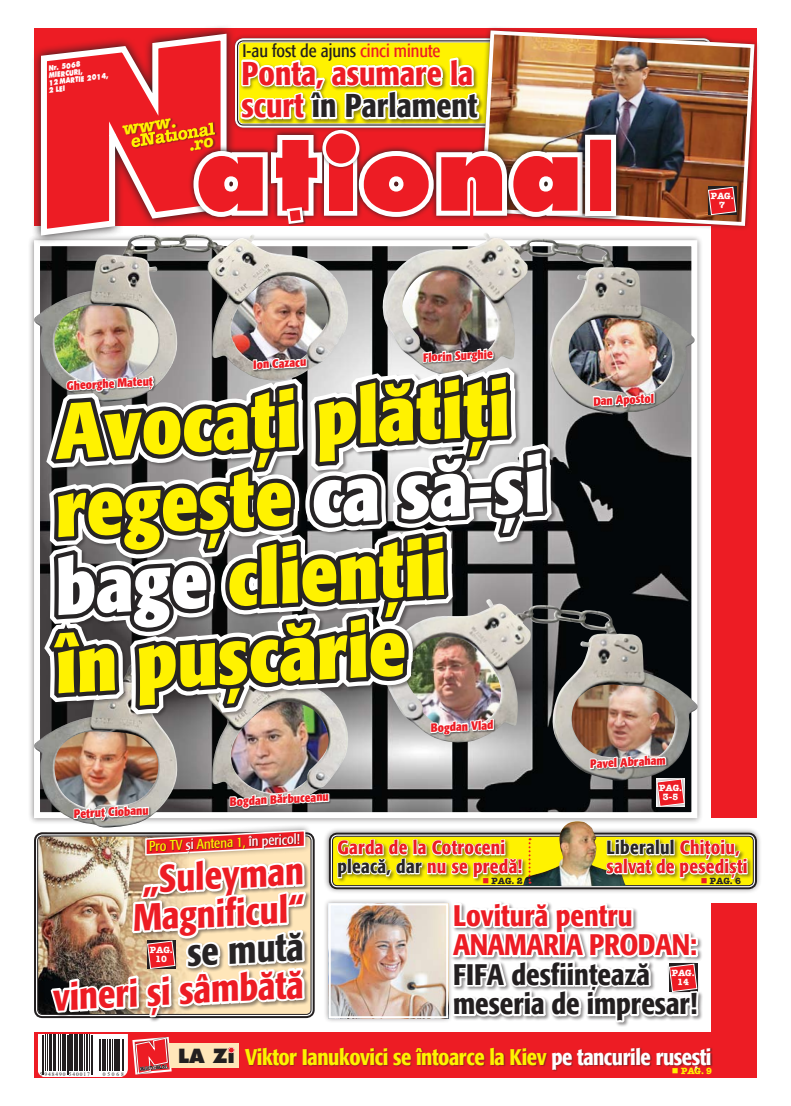
<style>
.page{position:relative;width:791px;height:1106px;background:#fff}
.page>*{position:absolute;margin:0;border:0;box-sizing:border-box;transform-origin:0 0}
.t1{font:100.7px "Futura Extra Bold Rom";color:#ed1c24}
.t2{font:700 condensed 77.9px/77.9px "R Formata";color:#fff200}
.t3{font:500 condensed 37.9px/37.8px "R Formata";color:#ed1c24;text-align:center}
.t4{font:500 condensed 37.9px "R Formata";color:#272425}
.t5{font:500 condensed 32.8px/32.8px "R Formata";color:#ed1c24}
.t6{font:500 condensed 29.5px/29.4px "R Formata";color:#231f20}
.t7{font:500 condensed 29.5px/29.4px "R Formata";color:#ed1c24}
.t8{font:500 condensed 22.5px "R Formata";letter-spacing:-.02em;color:#fff200}
.t9{font:19.1px "Futura Extra Bold Rom";color:#231f20}
.t10{font:500 condensed 19px/19px "R Formata";letter-spacing:.015em;color:#ed1c24}
.t11{font:18px "R Formata Condensed";color:#231f20}
.t12{font:17.6px "American Type Writer Bold Rom";color:#fff200}
.t13{font:14px "R Formata Condensed";color:#fff200}
.t14{font:700 condensed 12px "R Formata";color:#ed1c24}
.t15{font:9px/9px "American Type Writer Bold Rom";color:#fff;text-align:center}
.t16{font:9px "American Type Writer Bold Rom";color:#272425}
.t17{font:9px "American Type Writer Bold Rom";color:#fff200}
.t18{font:7.3px/7.3px "Futura Extra Bold Rom";color:#fff;scale:.8 1}
.t19{font:5.5px "Times New Roman";letter-spacing:.18em;color:#231f20}
.s1{color:#ed1c24}
.s2{color:#272425}
.s3{font-size:70.7px}
.s4{color:#fff}
</style>
<div class="page">
<div style="left:712px;top:28px;width:45px;height:790px;background:#ed1c24"></div>
<div style="left:450px;top:900px;width:306px;height:148px;background:#ed1c24"></div>
<div style="left:605px;top:837px;width:180px;height:58px;background:#231f20;opacity:.5"></div>
<img style="left:34px;top:27px;width:715px;height:1051px">
<p class="t18" style="left:45px;top:65px;width:78px;text-indent:3px;rotate:-7deg">Nr. 5068 miercuri,<br>12 martie 2014,<br>2 LEI</p>
<h3 class="t12" style="left:121px;top:119px;width:56px;rotate:-9deg">www.</h3>
<h3 class="t11" style="left:242px;top:41px;width:199px">I-au fost de ajuns <span class="s1">cinci minute</span></h3>
<h3 class="t5" style="left:242px;top:57px;width:237px">Ponta, asumare la scurt <span class="s2">în Parlament</span></h3>
<h1 class="t1" style="left:195px;top:111px;width:389px">at<span class="s3">I</span>ona</h1>
<p class="t15" style="left:711px;top:192px;width:24px">PAG.<br>7</p>
<p class="t14" style="left:253px;top:358px;width:55px;rotate:-3deg">Ion Cazacu</p>
<p class="t14" style="left:422px;top:351px;width:71px;rotate:-3deg">Florin Surghie</p>
<h2 class="t2" style="left:40px;top:395px;width:500px;rotate:-3deg">Avocați plătiţi regeşte <span class="s4">ca să-şi bage</span> clienţii<br>în puşcărie</h2>
<p class="t14" style="left:66px;top:379px;width:88px;rotate:-3deg">Gheorghe Mateuț</p>
<p class="t14" style="left:73px;top:807px;width:76px;rotate:-3deg">Petruț Ciobanu</p>
<p class="t14" style="left:229px;top:795px;width:101px;rotate:-3deg">Bogdan Bărbuceanu</p>
<p class="t14" style="left:430px;top:721px;width:64px;rotate:-3deg">Bogdan Vlad</p>
<p class="t14" style="left:593px;top:394px;width:62px;rotate:-3deg">Dan Apostol</p>
<p class="t14" style="left:590px;top:757px;width:77px;rotate:-3deg">Pavel Abraham</p>
<p class="t15" style="left:659px;top:783px;width:24px">PAG.<br>3-5</p>
<p class="t13" style="left:148px;top:839px;width:153px;rotate:-3deg">Pro TV <span class="s4">şi</span> Antena 1, <span class="s4">în pericol!</span></p>
<h3 class="t3" style="left:129px;top:862px;width:175px;rotate:-3deg">„Suleyman<br>Magnificul“</h3>
<h3 class="t4" style="left:186px;top:931px;width:118px;rotate:-3deg">se mută</h3>
<h3 class="t3" style="left:52px;top:979px;width:252px;rotate:-3deg">vineri și sâmbătă</h3>
<p class="t15" style="left:150px;top:945px;width:24px">PAG.<br>10</p>
<h3 class="t10" style="left:607px;top:838px;width:142px"><span class="s2">Liberalul</span> Chițoiu, salvat de pesediști</h3>
<h3 class="t10" style="left:337px;top:838px;width:187px">Garda de la Cotroceni <span class="s2">pleacă, dar</span> nu se predă!</h3>
<p class="t16" style="left:482px;top:874px;width:42px"><span class="s1">■</span> PAG. 2</p>
<p class="t16" style="left:701px;top:874px;width:42px"><span class="s1">■</span> PAG. 6</p>
<h3 class="t7" style="left:453px;top:901px;width:245px">Lovitură pentru<br>Anamaria Prodan:</h3>
<h3 class="t6" style="left:453px;top:960px;width:246px">FIFA desființează meseria de impresar!</h3>
<p class="t15" style="left:672px;top:968px;width:24px">PAG.<br>14</p>
<p class="t19" style="left:40px;top:1070px;width:52px">5 948490 540017</p>
<p class="t19" style="left:103px;top:1070px;width:22px">05068</p>
<h3 class="t9" style="left:178px;top:1044px;width:58px">La Zi</h3>
<h3 class="t8" style="left:245px;top:1044px;width:468px">Viktor Ianukovici se întoarce la Kiev <span class="s4">pe tancurile rusești</span></h3>
<p class="t17" style="left:672px;top:1065px;width:42px">■ PAG. 9</p>
</div>
